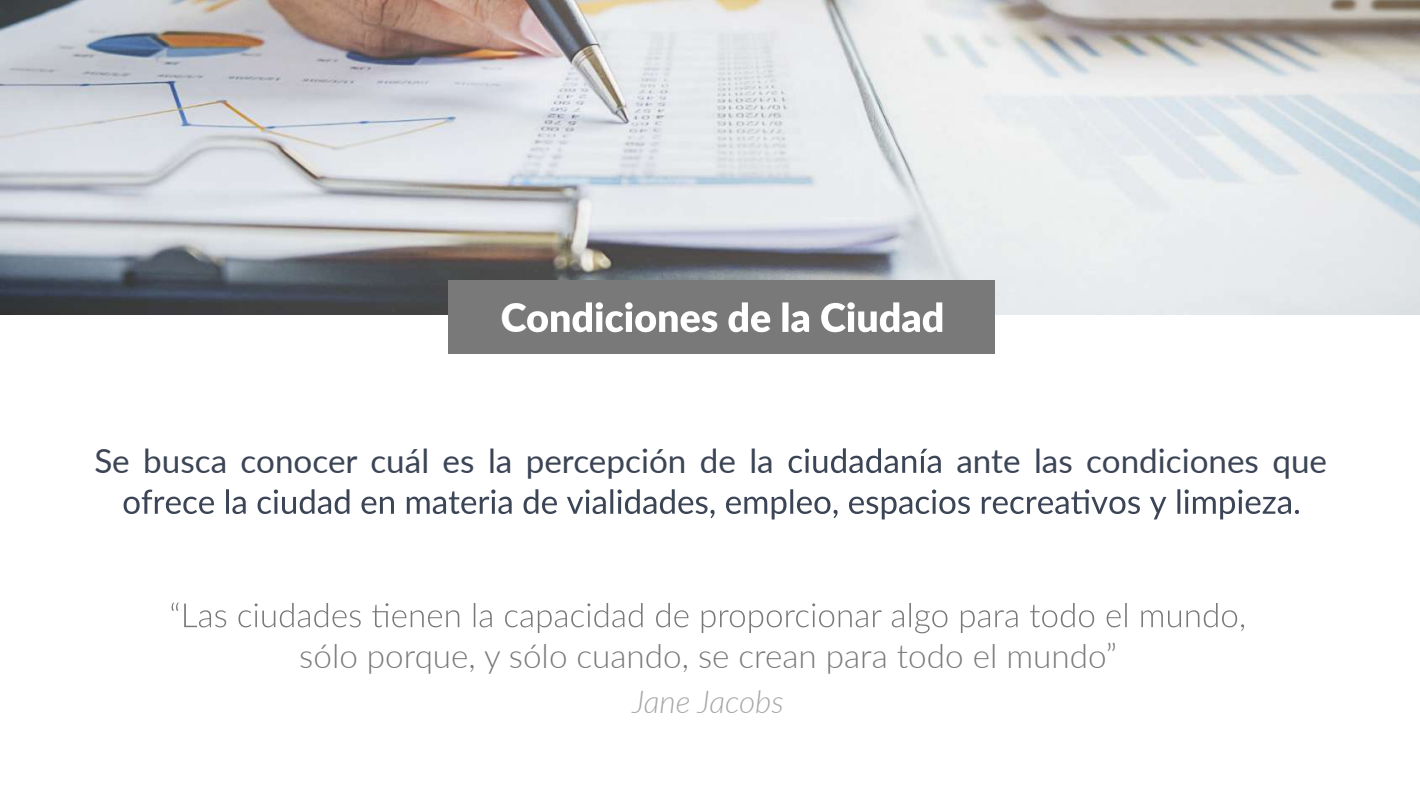
<style>
.page{position:relative;width:1420px;height:790px;background:#fff}
.page>*{position:absolute;margin:0;border:0;box-sizing:border-box;transform-origin:0 0}
.t1{font:900 39.38px "Lato";color:#fff}
.t2{font:33.25px "Lato";color:#3c4556}
.t3{font:300 33.25px "Lato";color:#797979}
.t4{font:italic 300 31.5px "Lato";color:#a7a7a7}
</style>
<div class="page">
<img style="left:0;top:0;width:1420px;height:314px">
<svg style="left:788px;top:448px;width:153px;height:25px"></svg>
<svg style="left:172px;top:602px;width:1072px;height:31px"></svg>
<div style="left:448px;top:280px;width:547px;height:74px;background:#797979"></div>
<svg style="left:527px;top:302px;width:415px;height:30px"></svg>
<svg style="left:124px;top:489px;width:1175px;height:30px"></svg>
<p class="t1" style="left:501px;top:288px;width:27px">C</p>
<p class="t2" style="left:94px;top:436px;width:681px">Se busca conocer cuál es la percepción de la</p>
<p class="t2" style="left:956px;top:436px;width:372px">ante las condiciones que</p>
<p class="t3" style="left:299px;top:632px;width:819px">sólo porque, y sólo cuando, se crean para todo el mundo”</p>
<p class="t4" style="left:632px;top:679px;width:153px">Jane Jacobs</p>
</div>
